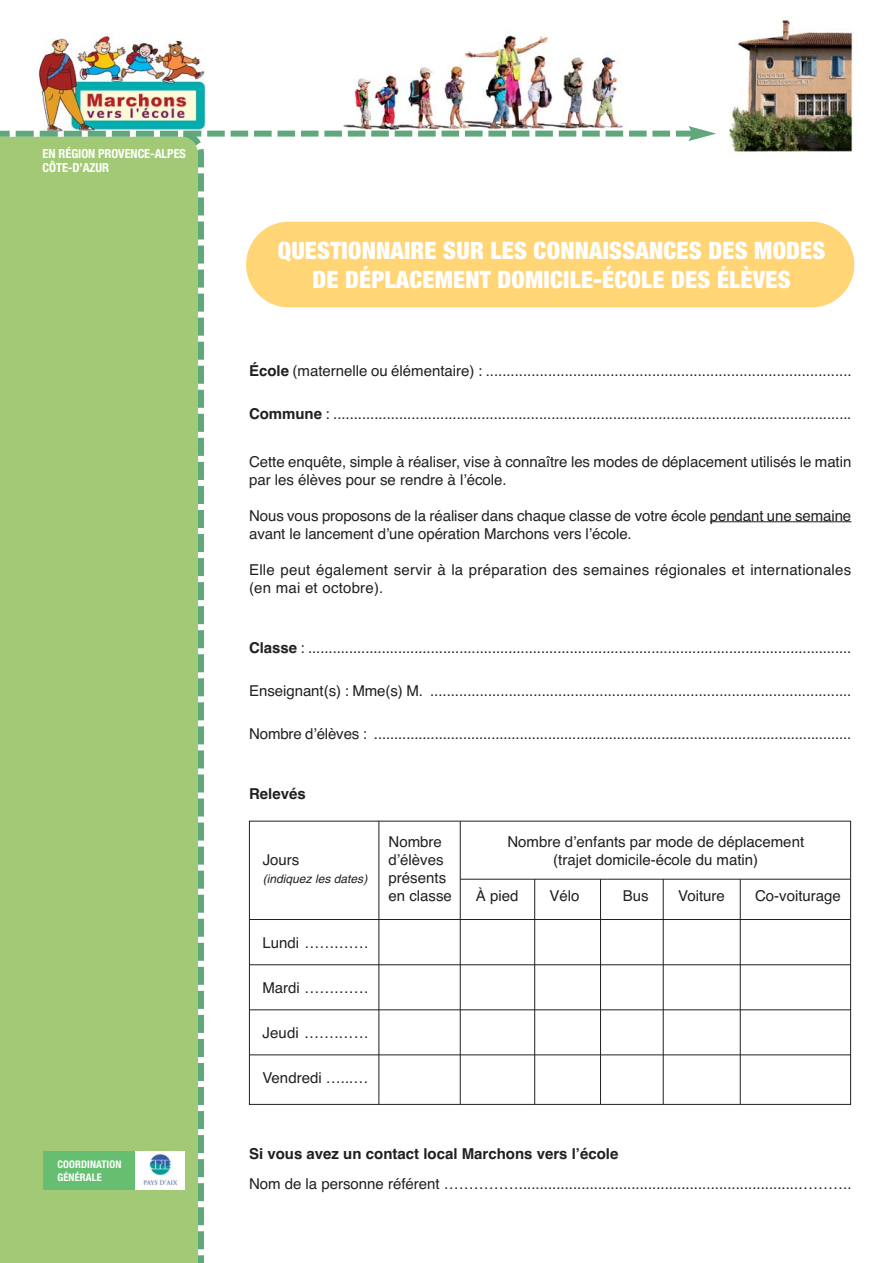
<style>
.page{position:relative;width:893px;height:1263px;background:#fff}
.page>*{position:absolute;margin:0;border:0;box-sizing:border-box;transform-origin:0 0}
.t1{font:900 condensed 24px/28.8px "Helvetica Neue";letter-spacing:.01em;color:#fff;text-align:center}
.t2{font:15px/18px "Helvetica";color:#231f20}
.t3{font:700 15px "Helvetica";color:#231f20}
.t4{font:700 condensed 12.45px/13.5px "Helvetica Neue";letter-spacing:-.005em;color:#fff}
.t5{font:italic 12px "Helvetica";color:#231f20}
.t6{font:700 condensed 10.5px/12.3px "Helvetica Neue";letter-spacing:.01em;color:#fff}
.s1{font-weight:700}
</style>
<div class="page">
<div style="left:246px;top:222px;width:608px;height:85px;background:#ffd575;border-radius:43px"></div>
<img style="left:37px;top:33px;width:174px;height:98px">
<div style="left:0;top:127px;width:207px;height:1136px;background:#a2c975"></div>
<div style="left:43px;top:1151px;width:95px;height:38px;background:#66bf70"></div>
<div style="left:135px;top:1151px;width:50px;height:38px;background:#fff"></div>
<img style="left:143px;top:1152px;width:35px;height:34px">
<img style="left:332px;top:35px;width:300px;height:96px">
<img style="left:730px;top:19px;width:123px;height:134px">
<svg style="left:201px;top:131px;width:475px;height:6px"></svg>
<svg style="left:689px;top:126px;width:27px;height:15px"></svg>
<div style="left:183px;top:131px;width:18px;height:6px;background:#60a77b"></div>
<div style="left:676px;top:131px;width:18px;height:6px;background:#60a77b"></div>
<hr style="left:710px;top:521px;width:141px;height:1px;background:#231f20">
<div style="left:249px;top:821px;width:602px;height:283px;border:1px solid #231f20"></div>
<hr style="left:379px;top:821px;width:1px;height:283px;background:#231f20">
<hr style="left:460px;top:821px;width:1px;height:283px;background:#231f20">
<hr style="left:534px;top:879px;width:1px;height:225px;background:#231f20">
<hr style="left:600px;top:879px;width:1px;height:225px;background:#231f20">
<hr style="left:663px;top:879px;width:1px;height:225px;background:#231f20">
<hr style="left:740px;top:879px;width:1px;height:225px;background:#231f20">
<hr style="left:460px;top:879px;width:390px;height:1px;background:#231f20">
<hr style="left:249px;top:919px;width:601px;height:1px;background:#231f20">
<hr style="left:249px;top:964px;width:601px;height:1px;background:#231f20">
<hr style="left:249px;top:1009px;width:602px;height:1px;background:#231f20">
<hr style="left:249px;top:1054px;width:602px;height:1px;background:#231f20">
<p class="t4" style="left:43px;top:148px;width:145px">EN RÉGION PROVENCE-ALPES<br>CÔTE-D’AZUR</p>
<p class="t6" style="left:58px;top:1159px;width:65px">COORDINATION<br>GÉNÉRALE</p>
<h1 class="t1" style="left:278px;top:238px;width:549px">QUESTIONNAIRE SUR LES CONNAISSANCES DES MODES<br>DE DÉPLACEMENT DOMICILE-ÉCOLE DES ÉLÈVES</h1>
<p class="t2" style="left:249px;top:363px;width:604px"><span class="s1">École</span> (maternelle ou élémentaire) : ........................................................................................</p>
<p class="t2" style="left:249px;top:406px;width:604px"><span class="s1">Commune</span> : ..............................................................................................................................</p>
<p class="t2" style="left:249px;top:454px;width:604px">Cette enquête, simple à réaliser, vise à connaître les modes de déplacement utilisés le matin par les élèves pour se rendre à lʼécole.</p>
<p class="t2" style="left:249px;top:508px;width:604px">Nous vous proposons de la réaliser dans chaque classe de votre école pendant une semaine avant le lancement dʼune opération Marchons vers lʼécole.</p>
<p class="t2" style="left:249px;top:562px;width:604px">Elle peut également servir à la préparation des semaines régionales et internationales (en mai et octobre).</p>
<p class="t2" style="left:249px;top:641px;width:604px"><span class="s1">Classe</span> : .....................................................................................................................................</p>
<p class="t2" style="left:249px;top:683px;width:604px">Enseignant(s) : Mme(s) M. ......................................................................................................</p>
<p class="t2" style="left:249px;top:726px;width:604px">Nombre dʼélèves : ......................................................................................................................</p>
<p class="t3" style="left:249px;top:785px;width:58px">Relevés</p>
<p class="t2" style="left:263px;top:852px;width:38px">Jours</p>
<p class="t5" style="left:263px;top:874px;width:108px">(indiquez les dates)</p>
<p class="t2" style="left:262px;top:935px;width:108px">Lundi …….……</p>
<p class="t2" style="left:262px;top:980px;width:108px">Mardi …….……</p>
<p class="t2" style="left:262px;top:1025px;width:108px">Jeudi …….……</p>
<p class="t2" style="left:262px;top:1070px;width:107px">Vendredi …...…</p>
<p class="t2" style="left:389px;top:834px;width:65px">Nombre dʼélèves présents en classe</p>
<p class="t2" style="left:507px;top:834px;width:298px;text-align:center">Nombre dʼenfants par mode de déplacement (trajet domicile-école du matin)</p>
<p class="t2" style="left:476px;top:888px;width:44px">À pied</p>
<p class="t2" style="left:549px;top:888px;width:32px">Vélo</p>
<p class="t2" style="left:623px;top:888px;width:27px">Bus</p>
<p class="t2" style="left:678px;top:888px;width:48px">Voiture</p>
<p class="t2" style="left:755px;top:888px;width:87px">Co-voiturage</p>
<p class="t3" style="left:249px;top:1145px;width:371px">Si vous avez un contact local Marchons vers lʼécole</p>
<p class="t2" style="left:249px;top:1176px;width:604px">Nom de la personne référent ……………...................................................................………..</p>
</div>
